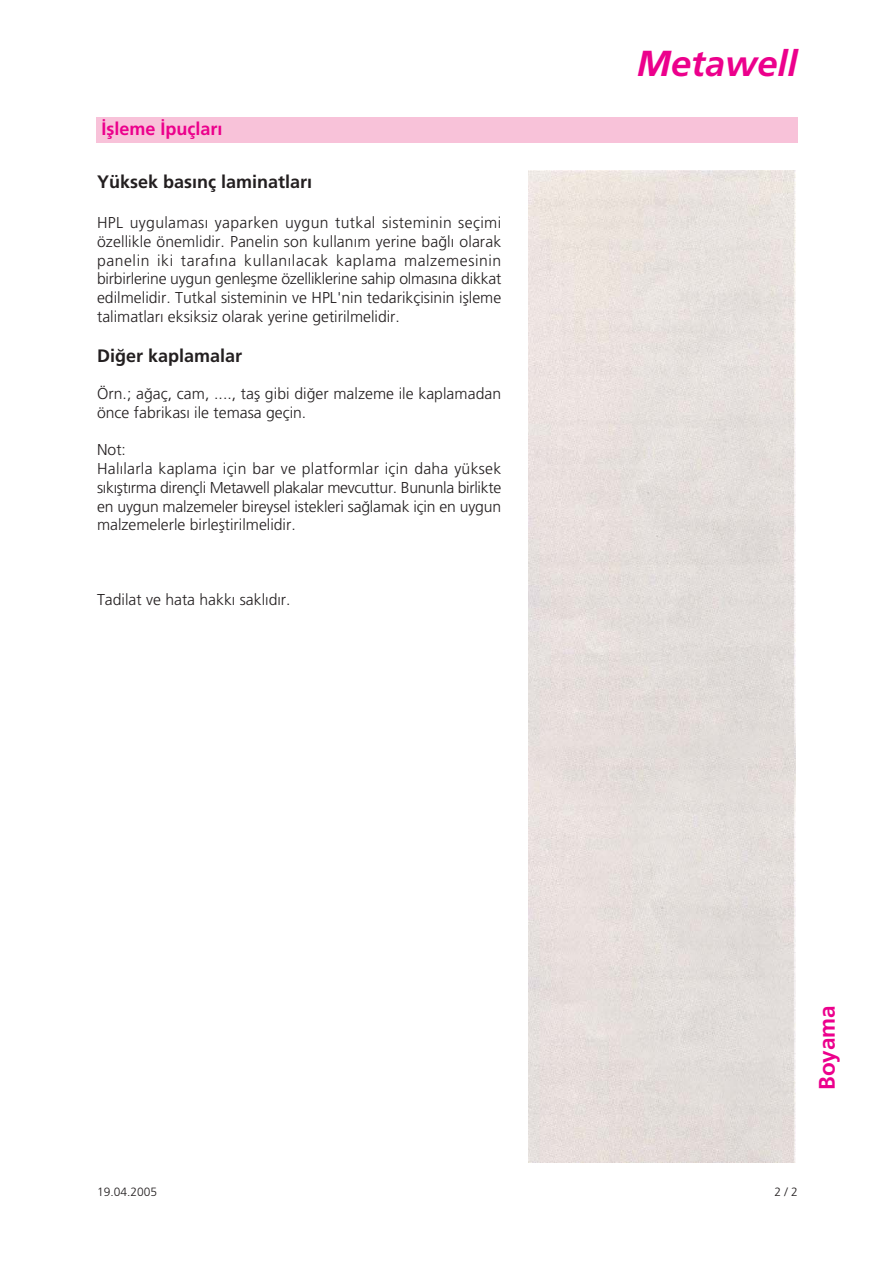
<style>
.page{position:relative;width:893px;height:1263px;background:#fff}
.page>*{position:absolute;margin:0;border:0;box-sizing:border-box;transform-origin:0 0}
.t1{font:italic 700 36.15px "Frutiger";color:#ec008c}
.t2{font:700 22.5px "Frutiger";color:#ec008c}
.t3{font:700 18px "Frutiger";color:#231f20}
.t4{font:700 18px "Frutiger";color:#ec008c}
.t5{font:300 15.75px/18.8px "Frutiger";color:#231f20}
.t6{font:300 12px "Frutiger";color:#231f20}
</style>
<div class="page">
<img style="left:528px;top:171px;width:267px;height:991px">
<div style="left:96px;top:117px;width:701px;height:26px;background:#f8c2d9"></div>
<p class="t4" style="left:101px;top:121px;width:123px">‹flleme ‹puçlar›</p>
<p class="t3" style="left:97px;top:175px;width:217px">Yüksek bas›nç laminatlar›</p>
<p class="t5" style="left:97px;top:214px;width:405px;text-align:justify">HPL uygulamas› yaparken uygun tutkal sisteminin seçimi özellikle önemlidir. Panelin son kullan›m yerine ba¤l› olarak panelin iki taraf›na kullan›lacak kaplama malzemesinin birbirlerine uygun genleflme özelliklerine sahip olmas›na dikkat edilmelidir. Tutkal sisteminin ve HPL'nin tedarikçisinin iflleme talimatlar› eksiksiz olarak yerine getirilmelidir.</p>
<p class="t3" style="left:97px;top:348px;width:147px">Di¤er kaplamalar</p>
<p class="t5" style="left:97px;top:385px;width:405px">Örn.; a¤aç, cam, ...., tafl gibi di¤er malzeme ile kaplamadan önce fabrikas› ile temasa geçin.</p>
<p class="t5" style="left:97px;top:442px;width:405px">Not:<br>Hal›larla kaplama için bar ve platformlar için daha yüksek s›k›flt›rma dirençli Metawell plakalar mevcuttur. Bununla birlikte en uygun malzemeler bireysel istekleri sa¤lamak için en uygun malzemelerle birlefltirilmelidir.</p>
<p class="t5" style="left:97px;top:592px;width:195px">Tadilat ve hata hakk› sakl›d›r.</p>
<h1 class="t1" style="left:637px;top:49px;width:162px">Metawell</h1>
<h2 class="t2" style="left:817px;top:1090px;width:87px;rotate:-90deg">Boyama</h2>
<p class="t6" style="left:97px;top:1187px;width:62px">19.04.2005</p>
<p class="t6" style="left:774px;top:1187px;width:25px">2 / 2</p>
</div>
